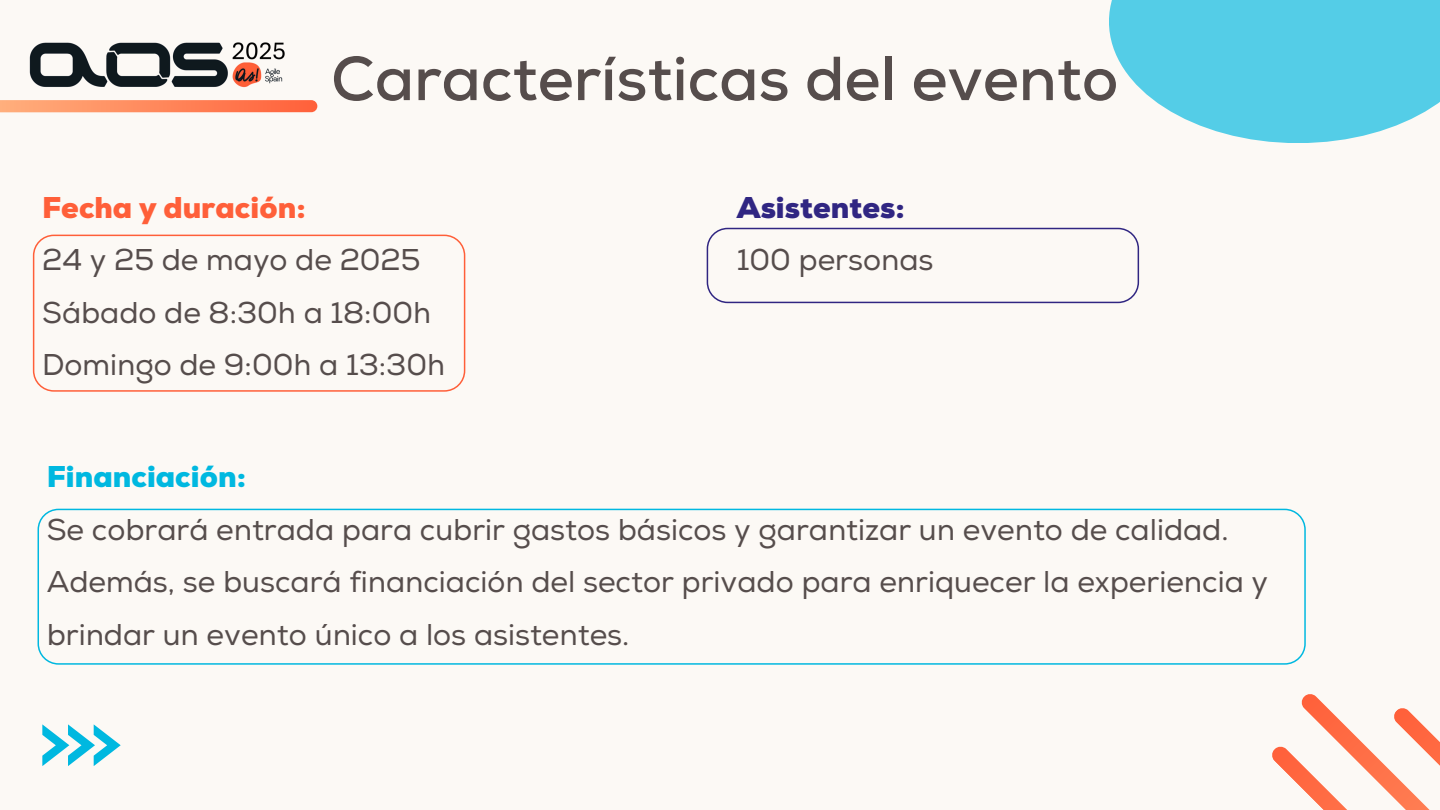
<style>
.page{position:relative;width:1440px;height:810px;background:#fcf9f5}
.page>*{position:absolute;margin:0;border:0;box-sizing:border-box;transform-origin:0 0}
.t1{font:700 62px "Nexa";color:#564d4c}
.t2{font:30px/52.5px "Nexa";color:#564d4c}
.t3{font:900 30px "Nexa";color:#ff5f39}
.t4{font:900 30px "Nexa";color:#00b8e0}
.t5{font:900 30px "Nexa";color:#302682}
</style>
<div class="page">
<svg style="left:42px;top:724px;width:79px;height:42px"></svg>
<svg style="left:0;top:100px;width:317px;height:12px;background:#fe895d"></svg>
<svg style="left:1109px;top:0;width:331px;height:143px;background:#6bd3e8"></svg>
<img style="left:29px;top:42px;width:256px;height:46px">
<svg style="left:1272px;top:694px;width:168px;height:116px"></svg>
<svg style="left:33px;top:235px;width:432px;height:156px"></svg>
<svg style="left:707px;top:228px;width:432px;height:75px"></svg>
<svg style="left:38px;top:509px;width:1268px;height:156px"></svg>
<p class="t1" style="left:331px;top:42px;width:789px">Características del evento</p>
<p class="t3" style="left:42px;top:190px;width:265px">Fecha y duración:</p>
<p class="t2" style="left:42px;top:235px;width:380px">24 y 25 de mayo de 2025</p>
<p class="t2" style="left:42px;top:287px;width:391px">Sábado de 8:30h a 18:00h</p>
<p class="t2" style="left:42px;top:340px;width:404px">Domingo de 9:00h a 13:30h</p>
<p class="t5" style="left:737px;top:190px;width:169px">Asistentes:</p>
<h1 class="t2" style="left:737px;top:235px;width:198px">100 personas</h1>
<p class="t4" style="left:47px;top:459px;width:201px">Financiación:</p>
<p class="t2" style="left:47px;top:504px;width:1223px">Se cobrará entrada para cubrir gastos básicos y garantizar un evento de calidad.<br>Además, se buscará financiación del sector privado para enriquecer la experiencia y brindar un evento único a los asistentes.</p>
</div>
